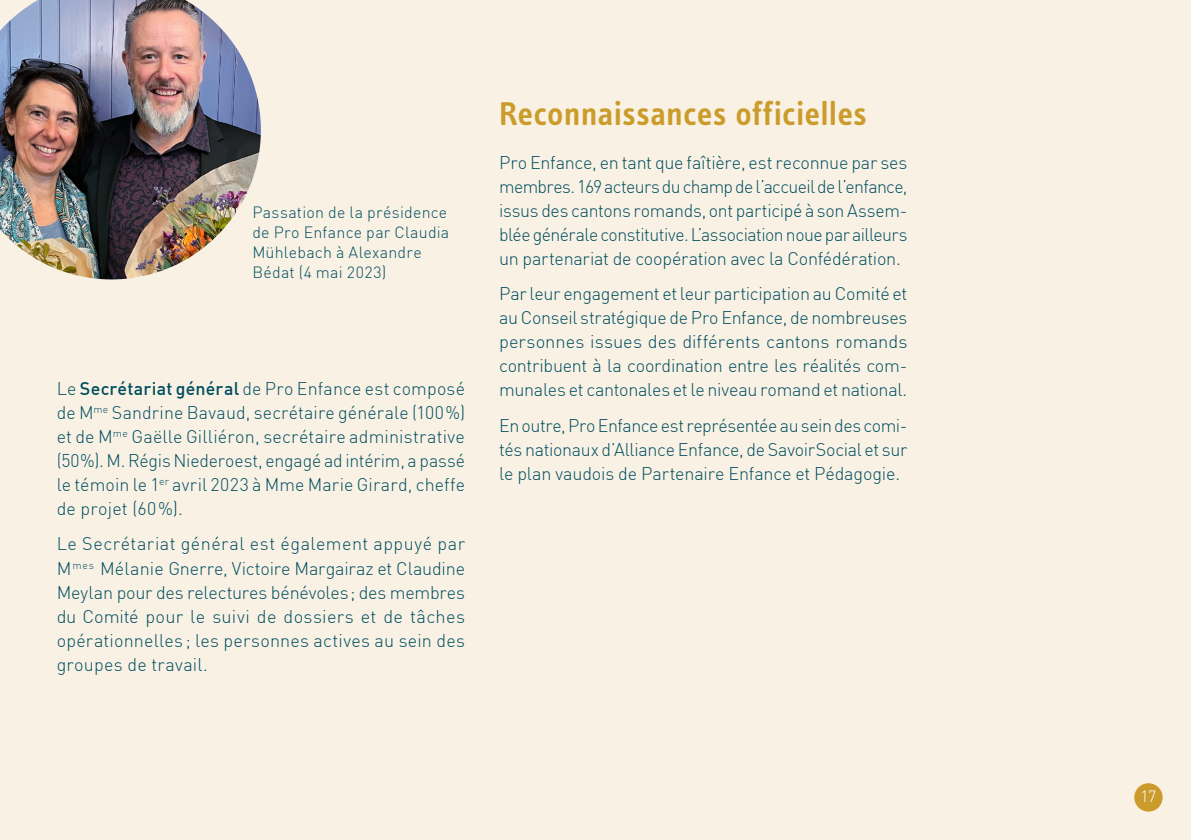
<style>
.page{position:relative;width:1191px;height:840px;background:#fff}
.page>*{position:absolute;margin:0;border:0;box-sizing:border-box;transform-origin:0 0}
.titre{font:34px "Info Text Semibold Tf";letter-spacing:.005em;color:#cb9c2b}
.sous-titre{font:300 18px/24px "DIN";letter-spacing:-.015em;color:#004d60;text-align:justify}
.texte_courant{font:300 18px/24px "DIN";letter-spacing:.01em;color:#004d60;text-align:justify}
.texte_courant-2{font:300 16px/20px "DIN";letter-spacing:.015em;color:#004d60}
.t1{font:300 16px "DIN";color:#fff}
.s1{font-weight:500}
</style>
<div class="page">
<div style="left:0;top:0;width:1191px;height:839px;background:#f9f2e4"></div>
<div style="left:1134px;top:782px;width:28px;height:29px;background:#cb9c2b;border-radius:50%"></div>
<img style="left:0;top:0;width:261px;height:279px">
<p class="texte_courant-2" style="left:252px;top:201px;width:198px">Passation de la présidence de Pro Enfance par Claudia<br>Mühlebach à Alexandre<br>Bédat (4 mai 2023)</p>
<p class="texte_courant" style="left:57px;top:376px;width:410px">Le <span class="s1">Secrétariat général</span> de Pro Enfance est composé de M<sup>me</sup> Sandrine Bavaud, secrétaire générale (100 %) et de M<sup>me</sup> Gaëlle Gilliéron, secrétaire administrative (50 %). M. Régis Niederoest, engagé ad intérim, a passé le témoin le 1<sup>er</sup> avril 2023 à Mme Marie Girard, cheffe de projet (60 %).</p>
<p class="texte_courant" style="left:57px;top:531px;width:410px">Le Secrétariat général est également appuyé par M<sup>mes</sup> Mélanie Gnerre, Victoire Margairaz et Claudine Meylan pour des relectures bénévoles; des membres du Comité pour le suivi de dossiers et de tâches opérationnelles ; les personnes actives au sein des groupes de travail.</p>
<p class="titre" style="left:499px;top:94px;width:369px">Reconnaissances officielles</p>
<p class="sous-titre" style="left:499px;top:150px;width:410px">Pro Enfance, en tant que faîtière, est reconnue par ses membres. 169 acteurs du champ de l’accueil de l’enfance, issus des cantons romands, ont participé à son Assem&shy;blée générale constitutive. L’association noue par ailleurs un partenariat de coopération avec la Confédération.</p>
<p class="sous-titre" style="left:499px;top:281px;width:410px">Par leur engagement et leur participation au Comité et au Conseil stratégique de Pro Enfance, de nombreuses personnes issues des différents cantons romands contribuent à la coordination entre les réalités com&shy;munales et cantonales et le niveau romand et national.</p>
<p class="sous-titre" style="left:499px;top:413px;width:410px">En outre, Pro Enfance est représentée au sein des comi&shy;tés nationaux d’Alliance Enfance, de SavoirSocial et sur le plan vaudois de Partenaire Enfance et Pédagogie.</p>
<p class="t1" style="left:1140px;top:785px;width:17px">17</p>
</div>
